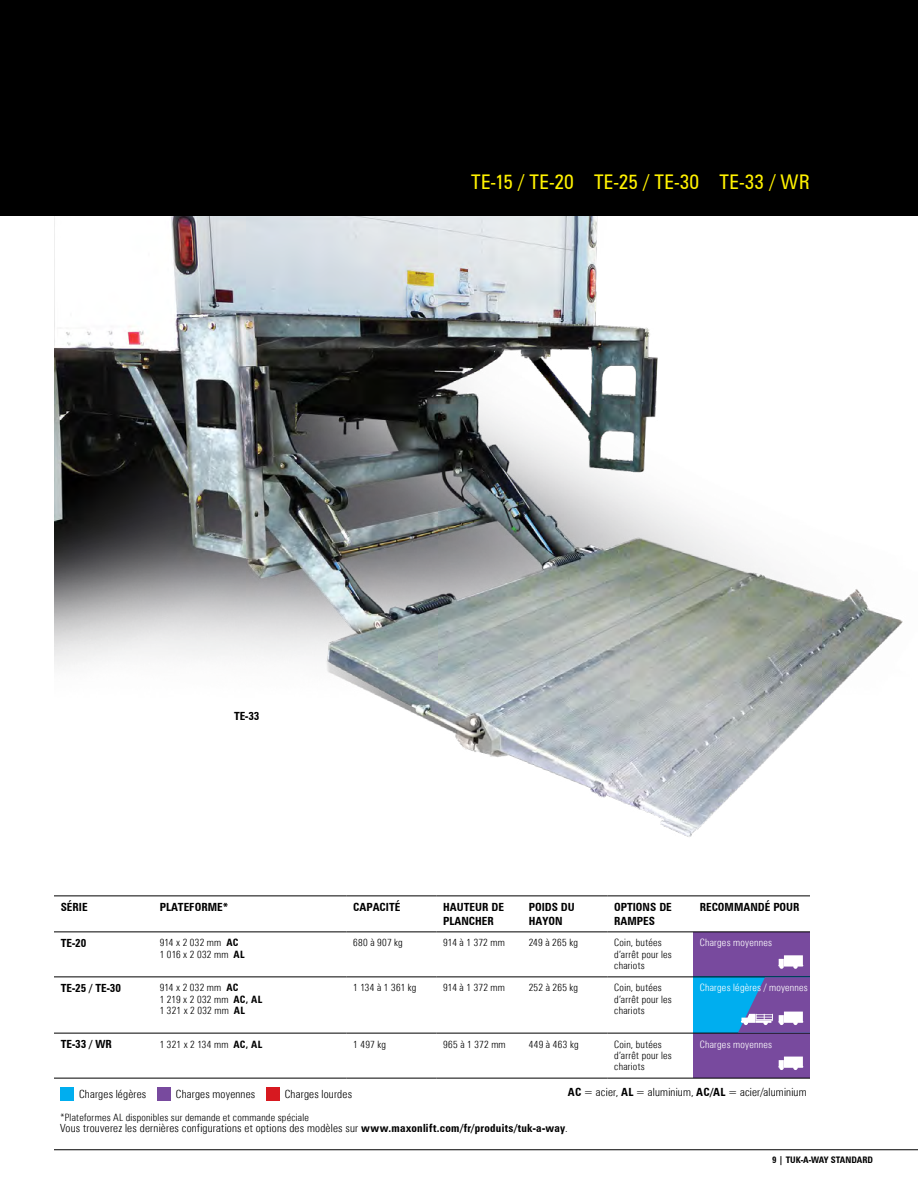
<style>
.page{position:relative;width:918px;height:1188px;background:#fff}
.page>*{position:absolute;margin:0;border:0;box-sizing:border-box;transform-origin:0 0}
.t1{font:condensed 20.25px "Zurich BT";letter-spacing:.015em;color:#fff200}
.t2{font:300 condensed 11.25px "Zurich BT";letter-spacing:.02em;color:#000}
.t3{font:700 condensed 11.25px/13.5px "Zurich BT";color:#000}
.t4{font:300 condensed 10.2px/11.2px "Zurich BT";letter-spacing:.02em;color:#000}
.t5{font:300 condensed 10.2px "Zurich BT";letter-spacing:.02em;color:#fff}
.t6{font:700 condensed 9px "Zurich BT";color:#000}
.s1{font-weight:700}
</style>
<div class="page">
<hr style="left:54px;top:1149px;width:864px;height:1px;background:#000">
<img style="left:54px;top:216px;width:849px;height:621px">
<div style="left:0;top:0;width:918px;height:216px;background:#000"></div>
<hr style="left:54px;top:896px;width:99px;height:1px;background:#000">
<hr style="left:153px;top:896px;width:193px;height:1px;background:#000">
<hr style="left:346px;top:896px;width:90px;height:1px;background:#000">
<hr style="left:436px;top:896px;width:86px;height:1px;background:#000">
<hr style="left:522px;top:896px;width:86px;height:1px;background:#000">
<hr style="left:608px;top:896px;width:85px;height:1px;background:#000">
<hr style="left:693px;top:896px;width:117px;height:1px;background:#000">
<hr style="left:153px;top:932px;width:193px;height:1px;background:#000">
<hr style="left:346px;top:932px;width:90px;height:1px;background:#000">
<hr style="left:436px;top:932px;width:86px;height:1px;background:#000">
<hr style="left:522px;top:932px;width:86px;height:1px;background:#000">
<hr style="left:608px;top:932px;width:85px;height:1px;background:#000">
<hr style="left:153px;top:976px;width:193px;height:1px;background:#000">
<hr style="left:346px;top:976px;width:90px;height:1px;background:#000">
<hr style="left:436px;top:976px;width:86px;height:1px;background:#000">
<hr style="left:522px;top:976px;width:86px;height:1px;background:#000">
<hr style="left:608px;top:976px;width:85px;height:1px;background:#000">
<hr style="left:153px;top:1033px;width:193px;height:1px;background:#000">
<hr style="left:346px;top:1033px;width:90px;height:1px;background:#000">
<hr style="left:436px;top:1033px;width:86px;height:1px;background:#000">
<hr style="left:522px;top:1033px;width:86px;height:1px;background:#000">
<hr style="left:608px;top:1033px;width:85px;height:1px;background:#000">
<hr style="left:153px;top:1078px;width:193px;height:1px;background:#000">
<hr style="left:346px;top:1078px;width:90px;height:1px;background:#000">
<hr style="left:436px;top:1078px;width:86px;height:1px;background:#000">
<hr style="left:522px;top:1078px;width:86px;height:1px;background:#000">
<hr style="left:608px;top:1078px;width:85px;height:1px;background:#000">
<hr style="left:693px;top:1078px;width:117px;height:1px;background:#000">
<hr style="left:54px;top:932px;width:99px;height:1px;background:#000">
<hr style="left:54px;top:976px;width:99px;height:1px;background:#000">
<hr style="left:54px;top:1033px;width:99px;height:1px;background:#000">
<hr style="left:54px;top:1078px;width:99px;height:1px;background:#000">
<svg style="left:693px;top:932px;width:117px;height:146px;background:#6666b0"></svg>
<div style="left:60px;top:1087px;width:14px;height:14px;background:#00aeef"></div>
<div style="left:157px;top:1087px;width:14px;height:14px;background:#784a9e"></div>
<div style="left:266px;top:1087px;width:14px;height:14px;background:#d71920"></div>
<p class="t3" style="left:234px;top:709px;width:27px">TE‑33</p>
<h1 class="t1" style="left:471px;top:169px;width:340px">TE‑15 / TE‑20 TE‑25 / TE‑30 TE‑33 / WR</h1>
<p class="t3" style="left:61px;top:900px;width:28px">SÉRIE</p>
<p class="t3" style="left:160px;top:900px;width:70px">PLATEFORME*</p>
<p class="t3" style="left:353px;top:900px;width:49px">CAPACITÉ</p>
<p class="t3" style="left:443px;top:900px;width:62px">HAUTEUR DE<br>PLANCHER</p>
<p class="t3" style="left:529px;top:900px;width:48px">POIDS DU<br>HAYON</p>
<p class="t3" style="left:614px;top:900px;width:59px">OPTIONS DE<br>RAMPES</p>
<p class="t3" style="left:700px;top:900px;width:101px">RECOMMANDÉ POUR</p>
<p class="t3" style="left:61px;top:936px;width:27px">TE‑20</p>
<p class="t4" style="left:160px;top:937px;width:87px">914 x 2 032 mm <span class="s1">AC<br></span>1 016 x 2 032 mm <span class="s1">AL</span></p>
<p class="t4" style="left:353px;top:937px;width:51px">680 à 907 kg</p>
<p class="t4" style="left:443px;top:937px;width:63px">914 à 1 372 mm</p>
<p class="t4" style="left:529px;top:937px;width:51px">249 à 265 kg</p>
<p class="t4" style="left:614px;top:937px;width:59px">Coin, butées d’arrêt pour les chariots</p>
<p class="t5" style="left:700px;top:936px;width:74px">Charges moyennes</p>
<p class="t3" style="left:61px;top:981px;width:62px">TE‑25 / TE‑30</p>
<p class="t4" style="left:160px;top:982px;width:104px">914 x 2 032 mm <span class="s1">AC<br></span>1 219 x 2 032 mm <span class="s1">AC, AL<br></span>1 321 x 2 032 mm <span class="s1">AL</span></p>
<p class="t4" style="left:353px;top:982px;width:65px">1 134 à 1 361 kg</p>
<p class="t4" style="left:443px;top:982px;width:63px">914 à 1 372 mm</p>
<p class="t4" style="left:529px;top:982px;width:51px">252 à 265 kg</p>
<p class="t4" style="left:614px;top:982px;width:59px">Coin, butées d’arrêt pour les chariots</p>
<p class="t5" style="left:700px;top:982px;width:110px">Charges légères / moyennes</p>
<p class="t3" style="left:61px;top:1038px;width:53px">TE‑33 / WR</p>
<p class="t4" style="left:160px;top:1038px;width:104px">1 321 x 2 134 mm <span class="s1">AC, AL</span></p>
<p class="t4" style="left:353px;top:1038px;width:34px">1 497 kg</p>
<p class="t4" style="left:443px;top:1038px;width:64px">965 à 1 372 mm</p>
<p class="t4" style="left:529px;top:1038px;width:51px">449 à 463 kg</p>
<p class="t4" style="left:614px;top:1038px;width:59px">Coin, butées d’arrêt pour les chariots</p>
<p class="t5" style="left:700px;top:1038px;width:74px">Charges moyennes</p>
<p class="t2" style="left:79px;top:1087px;width:69px">Charges légères</p>
<p class="t2" style="left:176px;top:1087px;width:81px">Charges moyennes</p>
<p class="t2" style="left:285px;top:1087px;width:69px">Charges lourdes</p>
<p class="t2" style="left:568px;top:1085px;width:240px"><span class="s1">AC</span> = acier, <span class="s1">AL</span> = aluminium, <span class="s1">AC/AL</span> = acier/aluminium</p>
<p class="t4" style="left:60px;top:1111px;width:250px">*Plateformes AL disponibles sur demande et commande spéciale</p>
<p class="t2" style="left:60px;top:1121px;width:509px">Vous trouverez les dernières configurations et options des modèles sur <span class="s1">www.maxonlift.com/fr/produits/tuk‑a‑way</span>.</p>
<p class="t6" style="left:772px;top:1155px;width:102px">9 | TUK‑A‑WAY STANDARD</p>
</div>
